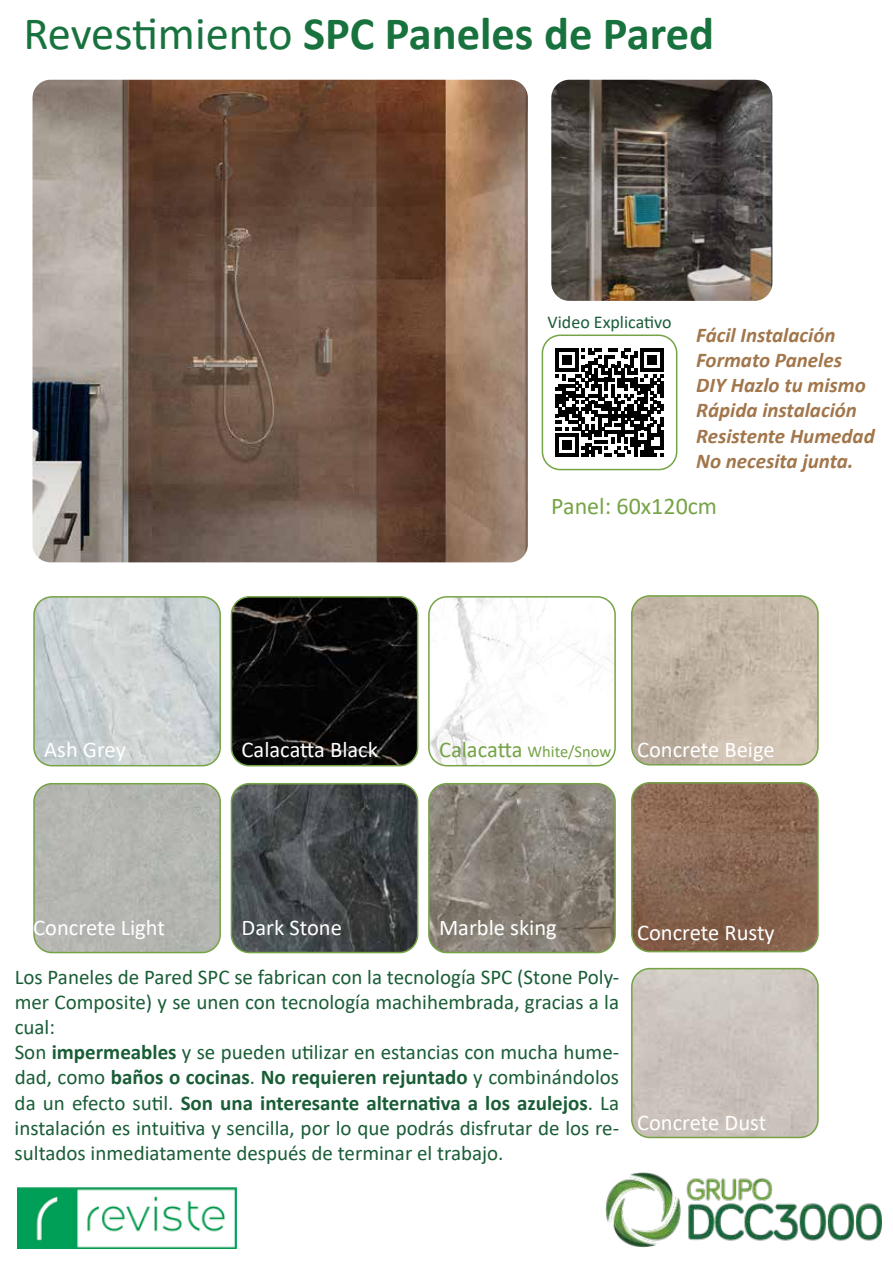
<style>
.page{position:relative;width:893px;height:1263px;background:#fff}
.page>*{position:absolute;margin:0;border:0;box-sizing:border-box;transform-origin:0 0}
.t1{font:700 46.5px "Calibri";color:#18723d}
.t2{font:24px "Calibri";color:#75a346}
.t3{font:22.5px "Calibri";color:#fff}
.t4{font:21px/25.2px "Calibri";color:#195d36}
.t5{font:italic 700 21px/25.2px "Calibri";color:#a2764b}
.t6{font:18px "Calibri";color:#195d38}
.t7{font:16.5px "Calibri";color:#75a346}
.s1{font-weight:400}
.s2{font-size:22.5px}
.s3{font-weight:700}
</style>
<div class="page">
<img style="left:605px;top:1172px;width:277px;height:75px">
<img style="left:33px;top:80px;width:495px;height:482px">
<img style="left:36px;top:599px;width:184px;height:167px">
<div style="left:33px;top:596px;width:188px;height:170px;border:2px solid #75a346;border-radius:18px"></div>
<img style="left:429px;top:784px;width:186px;height:168px">
<div style="left:428px;top:783px;width:188px;height:170px;border:2px solid #75a346;border-radius:18px"></div>
<div style="left:36px;top:784px;width:184px;height:168px;background:#b4b6b1"></div>
<div style="left:33px;top:783px;width:188px;height:170px;border:2px solid #75a346;border-radius:18px"></div>
<img style="left:231px;top:597px;width:187px;height:169px">
<div style="left:231px;top:596px;width:187px;height:170px;border:2px solid #75a346;border-radius:18px"></div>
<img style="left:231px;top:784px;width:187px;height:168px">
<div style="left:231px;top:783px;width:187px;height:170px;border:2px solid #75a346;border-radius:18px"></div>
<img style="left:429px;top:599px;width:186px;height:167px">
<div style="left:428px;top:596px;width:188px;height:170px;border:2px solid #75a346;border-radius:18px"></div>
<img style="left:551px;top:80px;width:221px;height:221px">
<img style="left:17px;top:1188px;width:220px;height:60px">
<svg style="left:555px;top:348px;width:109px;height:108px"></svg>
<div style="left:542px;top:334px;width:135px;height:136px;border:2px solid #75a446;border-radius:18px"></div>
<img style="left:632px;top:783px;width:184px;height:169px">
<div style="left:631px;top:782px;width:188px;height:170px;border:2px solid #75a346;border-radius:18px"></div>
<img style="left:632px;top:598px;width:186px;height:167px">
<div style="left:631px;top:595px;width:188px;height:170px;border:2px solid #75a346;border-radius:18px"></div>
<img style="left:632px;top:969px;width:184px;height:168px">
<div style="left:631px;top:968px;width:188px;height:170px;border:2px solid #75a346;border-radius:18px"></div>
<h1 class="t1" style="left:23px;top:0;width:692px"><span class="s1">Revestimiento</span> SPC Paneles de Pared</h1>
<p class="t6" style="left:548px;top:309px;width:126px">Video Explicativo</p>
<p class="t5" style="left:696px;top:321px;width:180px">Fácil Instalación<br>Formato Paneles<br>DIY Hazlo tu mismo<br>Rápida instalación<br>Resistente Humedad<br>No necesita junta.</p>
<p class="t2" style="left:551px;top:489px;width:167px">Panel: 60x120cm</p>
<p class="t3" style="left:44px;top:734px;width:83px">Ash Grey</p>
<p class="t3" style="left:242px;top:734px;width:138px">Calacatta Black</p>
<p class="t7" style="left:439px;top:740px;width:174px"><span class="s2">Calacatta</span> White/Snow</p>
<p class="t3" style="left:637px;top:734px;width:139px">Concrete Beige</p>
<p class="t3" style="left:33px;top:912px;width:133px">Concrete Light</p>
<p class="t3" style="left:242px;top:912px;width:102px">Dark Stone</p>
<p class="t3" style="left:439px;top:912px;width:119px">Marble sking</p>
<p class="t4" style="left:15px;top:963px;width:606px">Los Paneles de Pared SPC se fabrican con la tecnología SPC (Stone Poly&shy;mer Composite) y se unen con tecnología machihembrada, gracias a la cual:<br>Son <span class="s3">impermeables</span> y se pueden utilizar en estancias con mucha hume&shy;dad, como <span class="s3">baños o cocinas</span>. <span class="s3">No requieren rejuntado</span> y combinándolos da un efecto sutil. <span class="s3">Son una interesante alternativa a los azulejos</span>. La instalación es intuitiva y sencilla, por lo que podrás disfrutar de los re&shy;sultados inmediatamente después de terminar el trabajo.</p>
<p class="t3" style="left:637px;top:917px;width:139px">Concrete Rusty</p>
<p class="t3" style="left:637px;top:1107px;width:131px">Concrete Dust</p>
</div>
